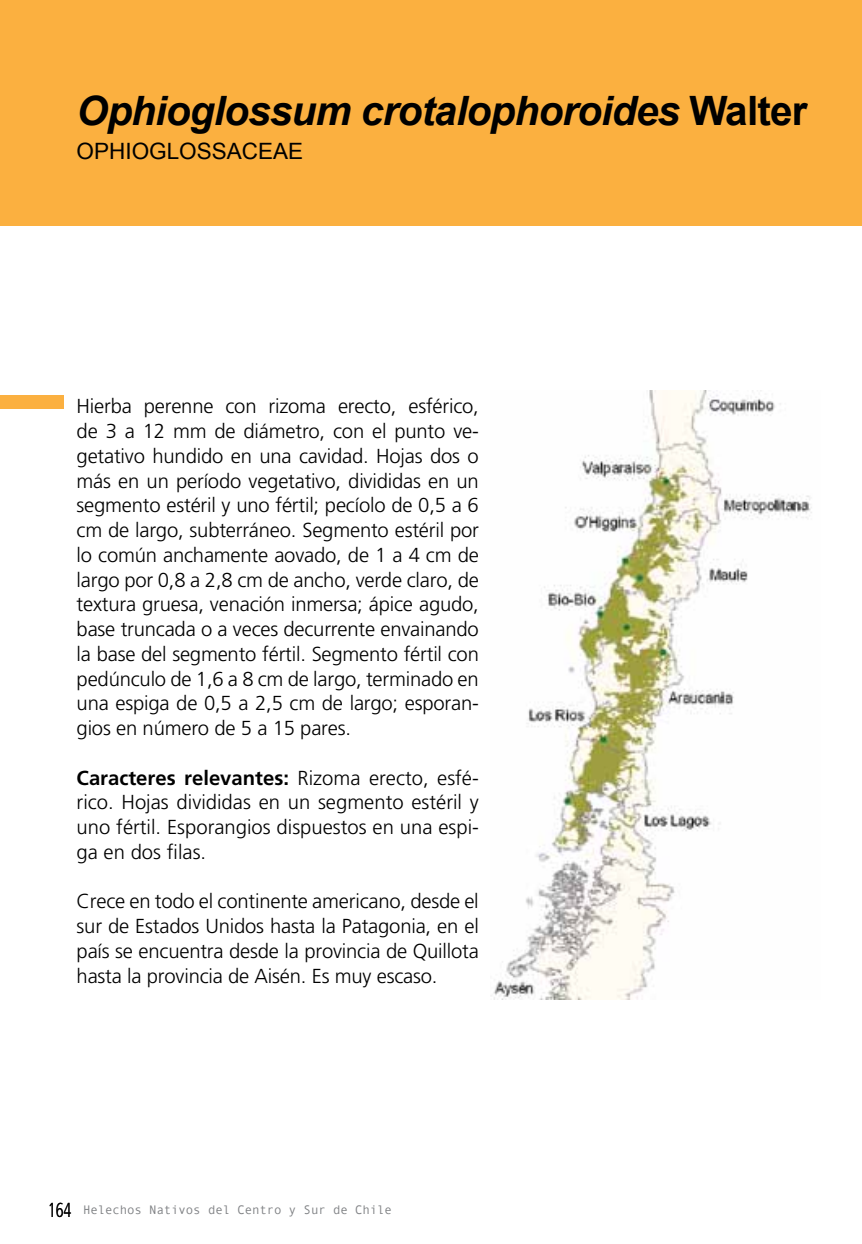
<style>
.page{position:relative;width:862px;height:1244px;background:#fff}
.page>*{position:absolute;margin:0;border:0;box-sizing:border-box;transform-origin:0 0}
.t1{font:italic 700 40.5px "Arial";letter-spacing:-.02em;color:#000}
.t2{font:22.5px "Arial";color:#000}
.t3{font:300 20.25px/24.8px "Frutiger LT Std";letter-spacing:-.01em;color:#000;text-align:justify}
.t4{font:12.38px "Andale Mono";letter-spacing:-.01em;color:#808285}
.s1{font-style:normal}
.s2{font-weight:700}
.s3{font-family:"Frutiger LT Std";font-weight:300;font-stretch:condensed;font-size:20.25px;color:#000}
</style>
<div class="page">
<div style="left:0;top:395px;width:64px;height:14px;background:#fbb040"></div>
<div style="left:0;top:0;width:861px;height:226px;background:#fbb040"></div>
<img style="left:491px;top:390px;width:321px;height:609px">
<h1 class="t1" style="left:77px;top:88px;width:732px">Ophioglossum crotalophoroides <span class="s1">Walter</span></h1>
<p class="t2" style="left:77px;top:138px;width:228px">OPHIOGLOSSACEAE</p>
<p class="t3" style="left:77px;top:394px;width:403px">Hierba perenne con rizoma erecto, esférico, de 3 a 12 mm de diámetro, con el punto ve&shy;getativo hundido en una cavidad. Hojas dos o más en un período vegetativo, divididas en un segmento estéril y uno fértil; pecíolo de 0,5 a 6 cm de largo, subterráneo. Segmento estéril por lo común anchamente aovado, de 1 a 4 cm de largo por 0,8 a 2,8 cm de ancho, verde claro, de textura gruesa, venación inmersa; ápice agudo, base truncada o a veces decurrente envainando la base del segmento fértil. Segmento fértil con pedúnculo de 1,6 a 8 cm de largo, terminado en una espiga de 0,5 a 2,5 cm de largo; esporan&shy;gios en número de 5 a 15 pares.</p>
<p class="t3" style="left:77px;top:765px;width:403px"><span class="s2">Caracteres relevantes:</span> Rizoma erecto, esfé&shy;rico. Hojas divididas en un segmento estéril y uno fértil. Esporangios dispuestos en una espi&shy;ga en dos filas.</p>
<p class="t3" style="left:77px;top:889px;width:403px">Crece en todo el continente americano, desde el sur de Estados Unidos hasta la Patagonia, en el país se encuentra desde la provincia de Quillota hasta la provincia de Aisén. Es muy escaso.</p>
<p class="t4" style="left:48px;top:1202px;width:345px"><span class="s3">164</span> Helechos Nativos del Centro y Sur de Chile</p>
</div>
